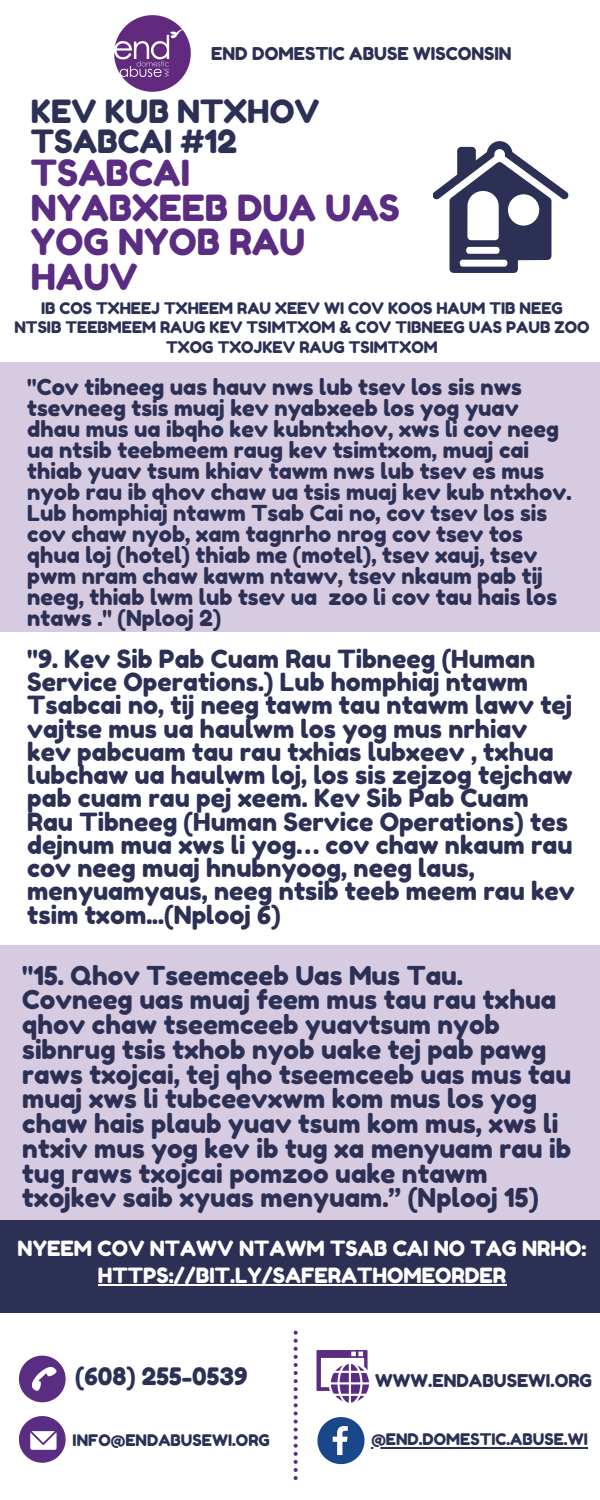
<style>
.page{position:relative;width:600px;height:1500px;background:#fff}
.page>*{position:absolute;margin:0;border:0;box-sizing:border-box;transform-origin:0 0}
.t1{font:36px/34.5px "Fredoka One";color:#5a2d82}
.t2{font:32px/30px "Fredoka One";color:#2d3055}
.t3{font:26px/24.8px "Fredoka One";color:#2d3055}
.t4{font:25px/23.2px "Fredoka One";color:#2d3055}
.t5{font:24px "Fredoka One";color:#2d3055}
.t6{font:22px/21px "Fredoka One";color:#2d3055}
.t7{font:21px/26.2px "Fredoka One";color:#fff;text-align:center}
.t8{font:17.7px "Fredoka One";color:#2d3055}
.t9{font:16px/19.5px "Fredoka One";color:#2d3055;text-align:center}
</style>
<div class="page">
<div style="left:0;top:943px;width:600px;height:277px;background:#d6cbe0"></div>
<div style="left:0;top:1220px;width:600px;height:93px;background:#2d3055"></div>
<div style="left:0;top:631px;width:600px;height:314px;background:#fff"></div>
<div style="left:0;top:362px;width:600px;height:270px;background:#d6cbe0"></div>
<svg style="left:294px;top:1331px;width:4px;height:149px"></svg>
<svg style="left:317px;top:1350px;width:52px;height:53px"></svg>
<svg style="left:19px;top:1356px;width:47px;height:46px"></svg>
<img style="left:115px;top:16px;width:75px;height:75px">
<svg style="left:433px;top:141px;width:135px;height:132px"></svg>
<svg style="left:19px;top:1416px;width:47px;height:47px"></svg>
<svg style="left:317px;top:1417px;width:48px;height:47px"></svg>
<hr style="left:98px;top:1284px;width:408px;height:2px;background:#fff">
<hr style="left:371px;top:1447px;width:217px;height:1px;background:#2d3055">
<p class="t8" style="left:211px;top:43px;width:302px">END DOMESTIC ABUSE WISCONSIN</p>
<h2 class="t2" style="left:31px;top:96px;width:290px">KEV KUB NTXHOV<br>TSABCAI #12</h2>
<h1 class="t1" style="left:31px;top:156px;width:371px">TSABCAI<br>NYABXEEB DUA UAS<br>YOG NYOB RAU<br>HAUV</h1>
<p class="t9" style="left:14px;top:298px;width:577px">IB COS TXHEEJ TXHEEM RAU XEEV WI COV KOOS HAUM TIB NEEG<br>NTSIB TEEBMEEM RAUG KEV TSIMTXOM &amp; COV TIBNEEG UAS PAUB ZOO<br>TXOG TXOJKEV RAUG TSIMTXOM</p>
<p class="t6" style="left:27px;top:376px;width:546px">"Cov tibneeg uas hauv nws lub tsev los sis nws tsevneeg tsis muaj kev nyabxeeb los yog yuav dhau mus ua ibqho kev kubntxhov, xws li cov neeg ua ntsib teebmeem raug kev tsimtxom, muaj cai thiab yuav tsum khiav tawm nws lub tsev es mus nyob rau ib qhov chaw ua tsis muaj kev kub ntxhov.<br>Lub homphiaj ntawm Tsab Cai no, cov tsev los sis cov chaw nyob, xam tagnrho nrog cov tsev tos qhua loj (hotel) thiab me (motel), tsev xauj, tsev pwm nram chaw kawm ntawv, tsev nkaum pab tij neeg, thiab lwm lub tsev ua zoo li cov tau hais los ntaws ." (Nplooj 2)</p>
<p class="t4" style="left:27px;top:647px;width:549px">"9. Kev Sib Pab Cuam Rau Tibneeg (Human Service Operations.) Lub homphiaj ntawm Tsabcai no, tij neeg tawm tau ntawm lawv tej vajtse mus ua haulwm los yog mus nrhiav kev pabcuam tau rau txhias lubxeev , txhua lubchaw ua haulwm loj, los sis zejzog tejchaw pab cuam rau pej xeem. Kev Sib Pab Cuam Rau Tibneeg (Human Service Operations) tes dejnum mua xws li yog… cov chaw nkaum rau cov neeg muaj hnubnyoog, neeg laus, menyuamyaus, neeg ntsib teeb meem rau kev tsim txom...(Nplooj 6)</p>
<p class="t3" style="left:22px;top:963px;width:550px">"15. Qhov Tseemceeb Uas Mus Tau.<br>Covneeg uas muaj feem mus tau rau txhua qhov chaw tseemceeb yuavtsum nyob sibnrug tsis txhob nyob uake tej pab pawg raws txojcai, tej qho tseemceeb uas mus tau muaj xws li tubceevxwm kom mus los yog chaw hais plaub yuav tsum kom mus, xws li ntxiv mus yog kev ib tug xa menyuam rau ib tug raws txojcai pomzoo uake ntawm txojkev saib xyuas menyuam.” (Nplooj 15)</p>
<p class="t7" style="left:18px;top:1236px;width:570px">NYEEM COV NTAWV NTAWM TSAB CAI NO TAG NRHO:<br>HTTPS://BIT.LY/SAFERATHOMEORDER</p>
<p class="t5" style="left:75px;top:1362px;width:174px">(608) 255-0539</p>
<p class="t9" style="left:73px;top:1431px;width:199px">INFO@ENDABUSEWI.ORG</p>
<p class="t8" style="left:375px;top:1370px;width:218px">WWW.ENDABUSEWI.ORG</p>
<p class="t9" style="left:371px;top:1430px;width:218px">@END.DOMESTIC.ABUSE.WI</p>
</div>
